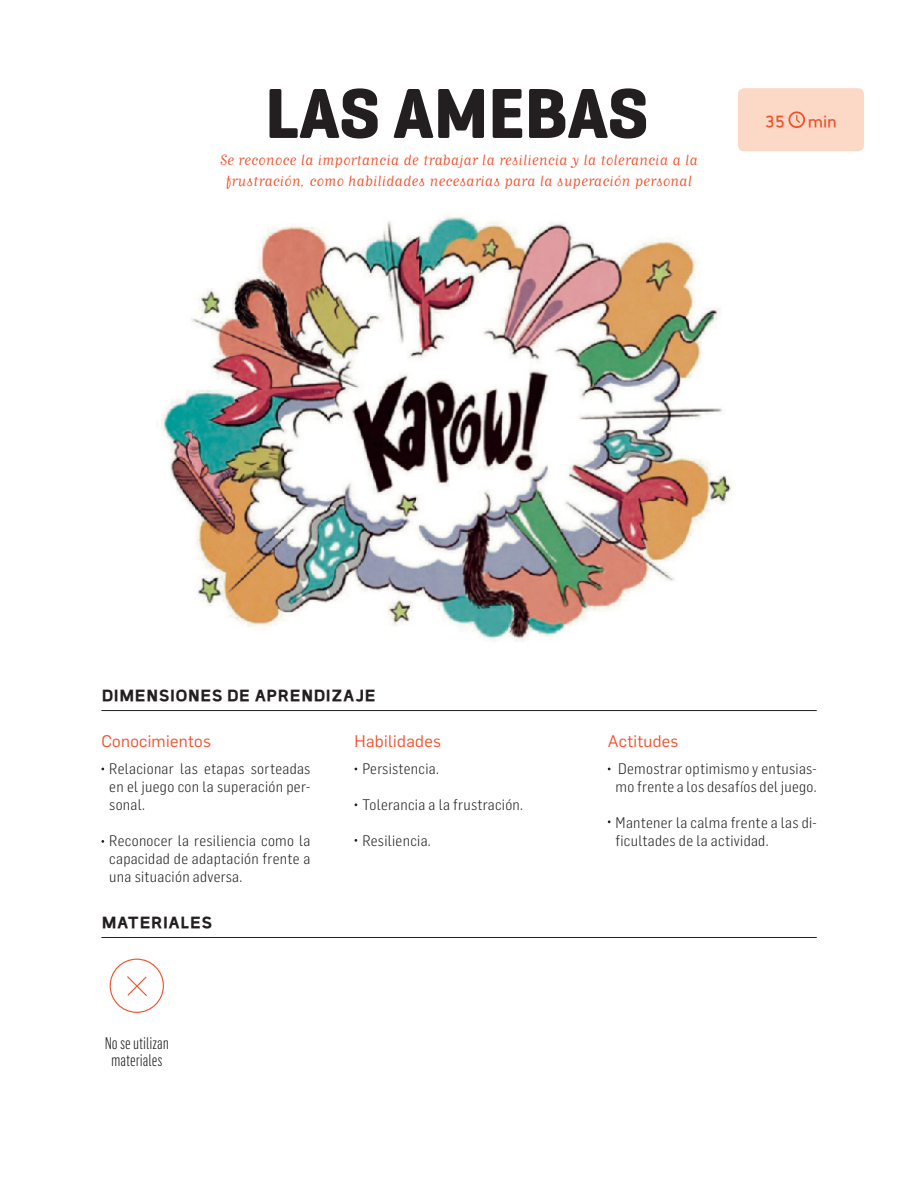
<style>
.page{position:relative;width:918px;height:1188px;background:#fff}
.page>*{position:absolute;margin:0;border:0;box-sizing:border-box;transform-origin:0 0}
.t1{font:700 72px "Geogrotesque";color:#231f20}
.t2{font:21px/21px "Matrix Script";color:#f0512c;text-align:right}
.t3{font:900 19.5px "Hospital";letter-spacing:-.01em;color:#231f20}
.t4{font:500 19.5px "Hospital";color:#f0512c}
.t5{font:16.5px "Flama";letter-spacing:.02em;color:#f0512c}
.t6{font:300 16.5px "Flama Condensed";color:#231f20}
.t7{font:300 15px/18px "Flama Semicondensed";letter-spacing:.02em;color:#231f20;text-align:right}
</style>
<div class="page">
<div style="left:738px;top:88px;width:126px;height:63px;background:#fcd8c6;border-radius:6px"></div>
<svg style="left:788px;top:111px;width:17px;height:17px"></svg>
<hr style="left:101px;top:710px;width:716px;height:1px;background:#231f20">
<hr style="left:101px;top:937px;width:716px;height:1px;background:#231f20">
<img style="left:161px;top:215px;width:573px;height:427px">
<div style="left:110px;top:959px;width:54px;height:54px;border:1px solid #f0512c;border-radius:50%"></div>
<svg style="left:127px;top:976px;width:20px;height:20px"></svg>
<p class="t1" style="left:265px;top:69px;width:385px">LAS AMEBAS</p>
<p class="t2" style="left:220px;top:149px;width:479px">Se reconoce la importancia de trabajar la resiliencia lay tolerancia laa ń personal</p>
<p class="t2" style="left:226px;top:170px;width:67px">frustracio</p>
<p class="t2" style="left:284px;top:170px;width:339px">,ń como habilidades necesarias para la superacio</p>
<p class="t4" style="left:765px;top:111px;width:21px">35</p>
<p class="t4" style="left:808px;top:111px;width:31px">min</p>
<p class="t3" style="left:101px;top:685px;width:276px">DIMENSIONES DE APRENDIZAJE</p>
<p class="t5" style="left:101px;top:730px;width:111px">Conocimientos</p>
<p class="t5" style="left:355px;top:730px;width:88px">Habilidades</p>
<p class="t5" style="left:608px;top:730px;width:72px">Actitudes</p>
<p class="t7" style="left:109px;top:759px;width:203px">Relacionar las etapas sorteadas</p>
<p class="t7" style="left:109px;top:795px;width:37px">sonal.</p>
<p class="t7" style="left:109px;top:777px;width:168px">en el juego con la superacio</p>
<p class="t7" style="left:268px;top:777px;width:43px">ń per-</p>
<p class="t7" style="left:109px;top:831px;width:203px">Reconocer la resiliencia como la ń frente a</p>
<p class="t7" style="left:175px;top:849px;width:78px;text-align:left;text-indent:-66px">capacidad de adaptacio ń adversa.</p>
<p class="t7" style="left:109px;top:867px;width:74px">una situacio</p>
<p class="t3" style="left:101px;top:912px;width:113px">MATERIALES</p>
<p class="t6" style="left:105px;top:1033px;width:66px">Noseutilizan</p>
<p class="t6" style="left:111px;top:1050px;width:53px">materiales</p>
<p class="t7" style="left:362px;top:759px;width:78px">Persistencia.</p>
<p class="t7" style="left:362px;top:795px;width:151px">Tolerancia laa frustracio</p>
<p class="t7" style="left:362px;top:831px;width:70px">Resiliencia.</p>
<p class="t7" style="left:505px;top:795px;width:19px">.ń</p>
<p class="t7" style="left:618px;top:759px;width:200px">Demostrar optimismo y entusias-</p>
<p class="t7" style="left:616px;top:777px;width:129px">mo frente a los desafi</p>
<p class="t7" style="left:740px;top:777px;width:78px">́os del juego.</p>
<p class="t7" style="left:616px;top:813px;width:203px">Mantener la calma frente a las di-</p>
<p class="t7" style="left:616px;top:831px;width:154px">ficultades de la actividad.</p>
</div>
